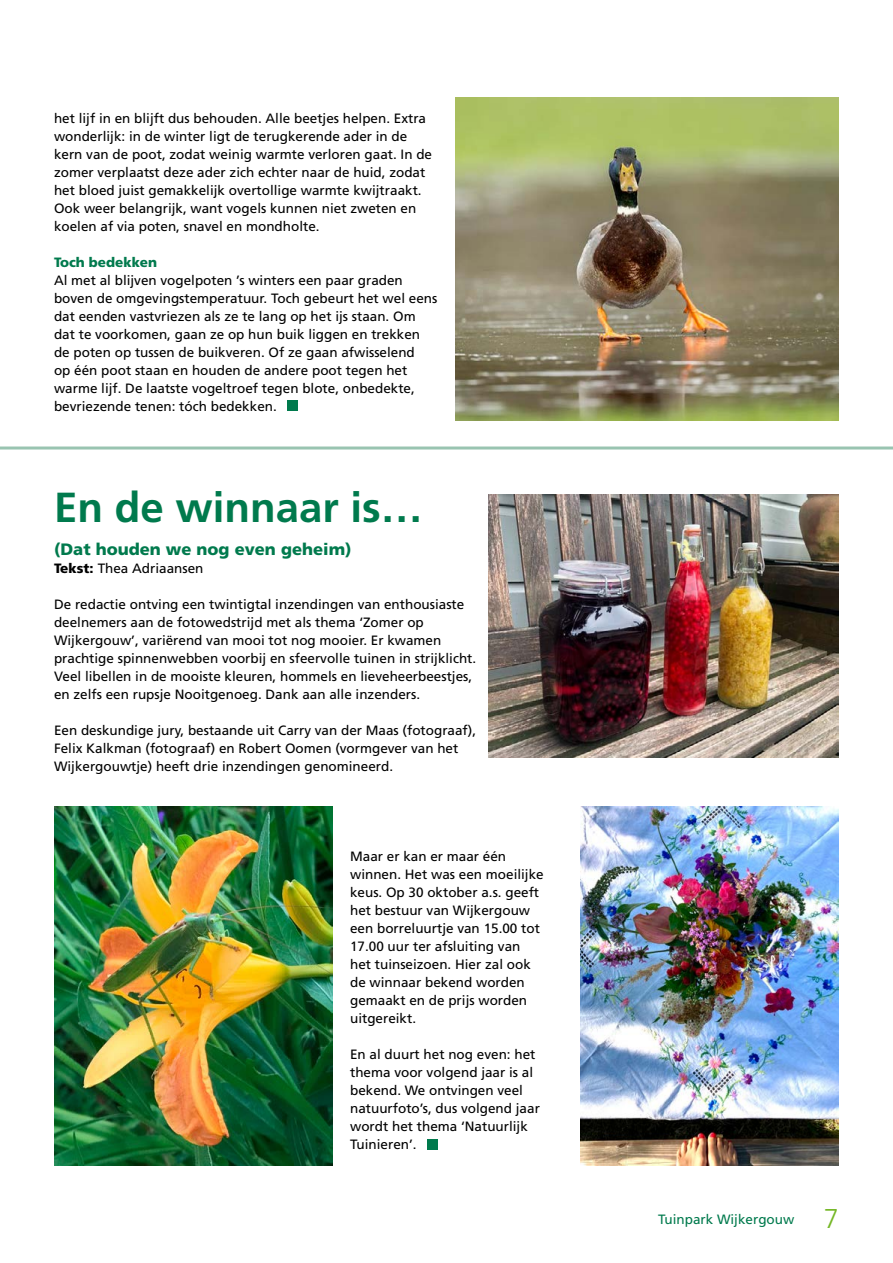
<style>
.page{position:relative;width:893px;height:1263px;background:#fff}
.page>*{position:absolute;margin:0;border:0;box-sizing:border-box;transform-origin:0 0}
.t1{font:700 42px "Frutiger";color:#007a4d}
.t2{font:900 16.5px "Frutiger";color:#007a4d}
.t3{font:13.5px/18px "Frutiger";color:#000}
.t4{font:13.5px "Frutiger";color:#007a4d}
.t5{font:900 13.5px "Frutiger";color:#007a4d}
.s1{font-weight:900}
.s2{font-weight:300;font-size:27px;color:#75b726}
</style>
<div class="page">
<img style="left:455px;top:98px;width:384px;height:323px">
<div style="left:287px;top:401px;width:11px;height:10px;background:#007a4d"></div>
<hr style="left:0;top:446px;width:893px;height:3px;background:#99c4b1">
<img style="left:54px;top:807px;width:279px;height:358px">
<img style="left:580px;top:807px;width:259px;height:358px">
<img style="left:489px;top:495px;width:350px;height:262px">
<div style="left:427px;top:1139px;width:10px;height:10px;background:#007a4d"></div>
<p class="t3" style="left:54px;top:109px;width:380px">het lijf in en blijft dus behouden. Alle beetjes helpen. Extra wonderlijk: in de winter ligt de terugkerende ader in de kern van de poot, zodat weinig warmte verloren gaat. In de zomer verplaatst deze ader zich echter naar de huid, zodat het bloed juist gemakkelijk overtollige warmte kwijtraakt.<br>Ook weer belangrijk, want vogels kunnen niet zweten en koelen af via poten, snavel en mondholte.</p>
<p class="t5" style="left:54px;top:254px;width:105px">Toch bedekken</p>
<p class="t3" style="left:54px;top:271px;width:385px">Al met al blijven vogelpoten ’s winters een paar graden boven de omgevingstemperatuur. Toch gebeurt het wel eens dat eenden vastvriezen als ze te lang op het ijs staan. Om dat te voorkomen, gaan ze op hun buik liggen en trekken de poten op tussen de buikveren. Of ze gaan afwisselend<br>op één poot staan en houden de andere poot tegen het warme lijf. De laatste vogeltroef tegen blote, onbedekte, bevriezende tenen: tóch bedekken.</p>
<h1 class="t1" style="left:54px;top:482px;width:370px">En de winnaar is…</h1>
<p class="t2" style="left:54px;top:539px;width:299px">(Dat houden we nog even geheim)</p>
<p class="t3" style="left:54px;top:559px;width:151px"><span class="s1">Tekst:</span> Thea Adriaansen</p>
<p class="t3" style="left:54px;top:595px;width:424px">De redactie ontving een twintigtal inzendingen van enthousiaste deelnemers aan de fotowedstrijd met als thema ‘Zomer op Wijkergouw’, variërend van mooi tot nog mooier. Er kwamen prachtige spinnenwebben voorbij en sfeervolle tuinen in strijklicht.<br>Veel libellen in de mooiste kleuren, hommels en lieveheerbeestjes, en zelfs een rupsje Nooitgenoeg. Dank aan alle inzenders.</p>
<p class="t3" style="left:54px;top:721px;width:424px">Een deskundige jury, bestaande uit Carry van der Maas (fotograaf),<br>Felix Kalkman (fotograaf) en Robert Oomen (vormgever van het<br>Wijkergouwtje) heeft drie inzendingen genomineerd.</p>
<p class="t3" style="left:350px;top:847px;width:195px">Maar er kan er maar één winnen. Het was een moeilijke keus. Op 30 oktober a.s. geeft het bestuur van Wijkergouw een borreluurtje van 15.00 tot<br>17.00 uur ter afsluiting van het tuinseizoen. Hier zal ook de winnaar bekend worden gemaakt en de prijs worden uitgereikt.</p>
<p class="t3" style="left:350px;top:1045px;width:191px">En al duurt het nog even: het thema voor volgend jaar is al bekend. We ontvingen veel natuurfoto’s, dus volgend jaar wordt het thema ‘Natuurlijk<br>Tuinieren’.</p>
<p class="t4" style="left:658px;top:1211px;width:182px">Tuinpark Wijkergouw <span class="s2">7</span></p>
</div>
